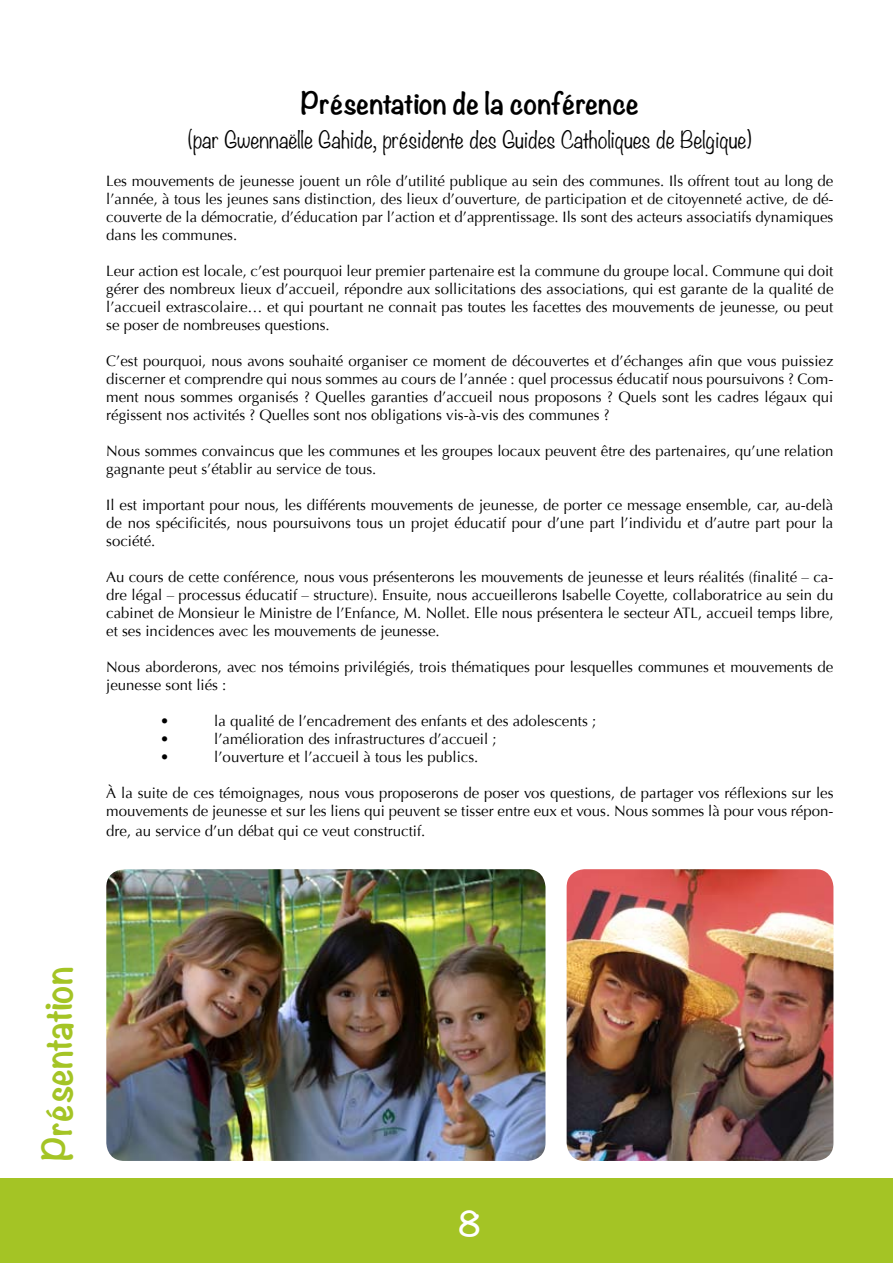
<style>
.page{position:relative;width:893px;height:1263px;background:#a4c425}
.page>*{position:absolute;margin:0;border:0;box-sizing:border-box;transform-origin:0 0}
.t1{font:700 36px "Noteworthy";color:#a4c425}
.t2{font:700 30px "Noteworthy";color:#fff}
.t3{font:700 27px "Noteworthy";color:#000}
.t4{font:300 21px "Noteworthy";color:#000}
.t5{font:15px/18px "Optima";color:#000;text-align:justify}
</style>
<div class="page">
<div style="left:0;top:0;width:893px;height:1178px;background:#fff"></div>
<img style="left:106px;top:869px;width:439px;height:292px">
<img style="left:567px;top:869px;width:266px;height:292px">
<h3 class="t3" style="left:301px;top:79px;width:340px">Présentation de la conférence</h3>
<h3 class="t4" style="left:188px;top:121px;width:565px">(par Gwennaëlle Gahide, présidente des Guides Catholiques de Belgique)</h3>
<p class="t5" style="left:106px;top:172px;width:729px">Les mouvements de jeunesse jouent un rôle d’utilité publique au sein des communes. Ils offrent tout au long de l’année, à tous les jeunes sans distinction, des lieux d’ouverture, de participation et de citoyenneté active, de dé&shy;couverte de la démocratie, d’éducation par l’action et d’apprentissage. Ils sont des acteurs associatifs dynamiques dans les communes.</p>
<p class="t5" style="left:106px;top:262px;width:729px">Leur action est locale, c’est pourquoi leur premier partenaire est la commune du groupe local. Commune qui doit gérer des nombreux lieux d’accueil, répondre aux sollicitations des associations, qui est garante de la qualité de l’accueil extrascolaire… et qui pourtant ne connait pas toutes les facettes des mouvements de jeunesse, ou peut se poser de nombreuses questions.</p>
<p class="t5" style="left:106px;top:352px;width:729px">C’est pourquoi, nous avons souhaité organiser ce moment de découvertes et d’échanges afin que vous puissiez discerner et comprendre qui nous sommes au cours de l’année : quel processus éducatif nous poursuivons ? Com&shy;ment nous sommes organisés ? Quelles garanties d’accueil nous proposons ? Quels sont les cadres légaux qui régissent nos activités ? Quelles sont nos obligations vis-à-vis des communes ?</p>
<p class="t5" style="left:106px;top:442px;width:729px">Nous sommes convaincus que les communes et les groupes locaux peuvent être des partenaires, qu’une relation gagnante peut s’établir au service de tous.</p>
<p class="t5" style="left:106px;top:496px;width:729px">Il est important pour nous, les différents mouvements de jeunesse, de porter ce message ensemble, car, au-delà de nos spécificités, nous poursuivons tous un projet éducatif pour d’une part l’individu et d’autre part pour la société.</p>
<p class="t5" style="left:106px;top:568px;width:729px">Au cours de cette conférence, nous vous présenterons les mouvements de jeunesse et leurs réalités (finalité – ca&shy;dre légal – processus éducatif – structure). Ensuite, nous accueillerons Isabelle Coyette, collaboratrice au sein du cabinet de Monsieur le Ministre de l’Enfance, M. Nollet. Elle nous présentera le secteur ATL, accueil temps libre, et ses incidences avec les mouvements de jeunesse.</p>
<p class="t5" style="left:106px;top:658px;width:729px">Nous aborderons, avec nos témoins privilégiés, trois thématiques pour lesquelles communes et mouvements de jeunesse sont liés :</p>
<p class="t5" style="left:160px;top:712px;width:11px">•</p>
<p class="t5" style="left:214px;top:712px;width:383px">la qualité de l’encadrement des enfants et des adolescents ;</p>
<p class="t5" style="left:160px;top:730px;width:11px">•</p>
<p class="t5" style="left:214px;top:730px;width:284px">l’amélioration des infrastructures d’accueil ;</p>
<p class="t5" style="left:160px;top:748px;width:11px">•</p>
<p class="t5" style="left:214px;top:748px;width:266px">l’ouverture et l’accueil à tous les publics.</p>
<p class="t5" style="left:106px;top:784px;width:729px">À la suite de ces témoignages, nous vous proposerons de poser vos questions, de partager vos réflexions sur les mouvements de jeunesse et sur les liens qui peuvent se tisser entre eux et vous. Nous sommes là pour vous répon-</p>
<p class="t5" style="left:106px;top:822px;width:321px">dre, au service d’un débat qui ce veut constructif.</p>
<h1 class="t1" style="left:26px;top:1161px;width:197px;rotate:-90deg">Présentation</h1>
<h2 class="t2" style="left:458px;top:1198px;width:24px">8</h2>
</div>
